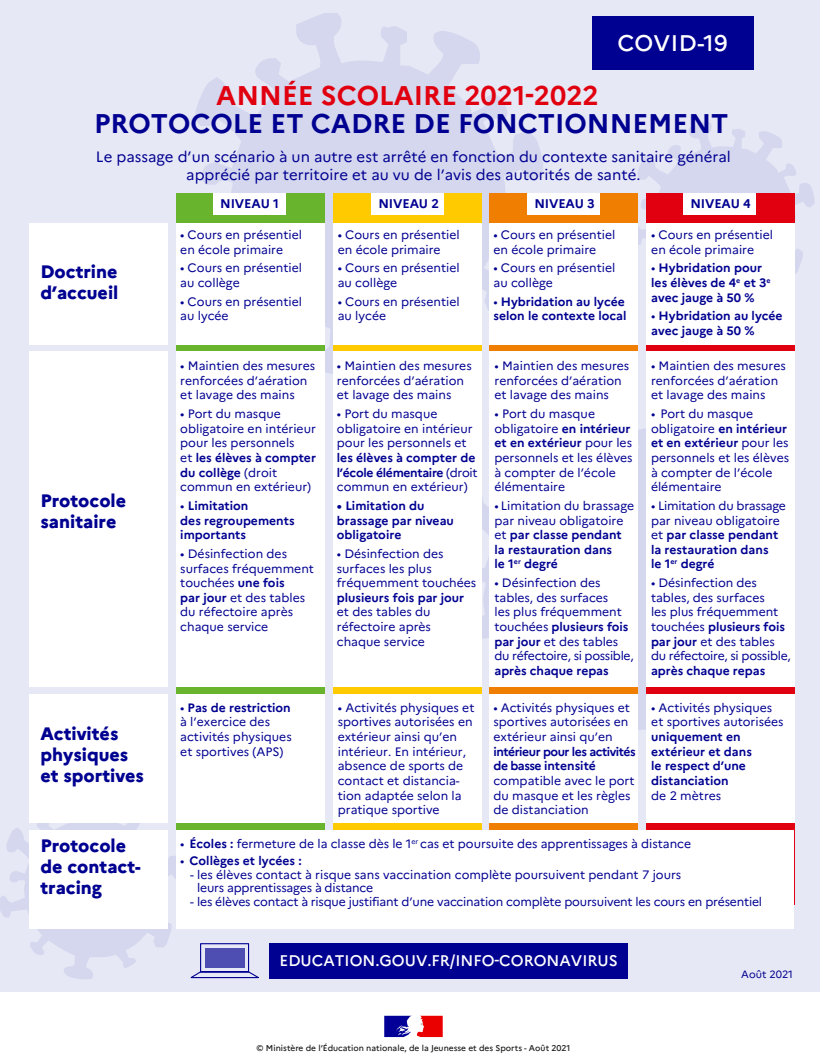
<style>
.page{position:relative;width:820px;height:1064px;background:#fff}
.page>*{position:absolute;margin:0;border:0;box-sizing:border-box;transform-origin:0 0}
.t1{font:700 27px "Marianne";color:#000091}
.t2{font:700 27px "Marianne";color:#e1000f}
.t3{font:500 22.65px "Marianne";letter-spacing:.02em;color:#fff}
.t4{font:800 18px/21px "Marianne";color:#000091}
.t5{font:500 15.45px "Marianne";color:#fff}
.t6{font:15px/18px "Marianne";color:#000091;text-align:center}
.t7{font:700 12.6px "Marianne";letter-spacing:-.01em;color:#000091}
.t8{font:12.15px/14.5px "Marianne";color:#000091}
.t9{font:700 12.15px/14.5px "Marianne";color:#000091}
.t10{font:700 12.15px/14.5px "Marianne";letter-spacing:-.04em;color:#000091}
.t11{font:10.5px "Marianne";color:#000091}
.t12{font:500 8.4px "Marianne";color:#1d1e1b}
.s1{font-weight:400}
.s2{font-weight:700}
</style>
<div class="page">
<svg style="left:384px;top:1015px;width:59px;height:22px"></svg>
<svg style="left:384px;top:1015px;width:58px;height:21px"></svg>
<div style="left:0;top:0;width:819px;height:991px;background:#e7e8f5"></div>
<div style="left:592px;top:16px;width:161px;height:53px;background:#000091"></div>
<svg style="left:195px;top:13px;width:348px;height:363px;fill:#d5d7ee"></svg>
<svg style="left:637px;top:122px;width:177px;height:185px"></svg>
<svg style="left:481px;top:415px;width:164px;height:359px"></svg>
<div style="left:177px;top:193px;width:148px;height:711px;background:#68b42d"></div>
<div style="left:333px;top:193px;width:148px;height:711px;background:#ffca00"></div>
<div style="left:489px;top:193px;width:148px;height:711px;background:#f07e00"></div>
<div style="left:645px;top:193px;width:149px;height:711px;background:#e1000f"></div>
<div style="left:29px;top:223px;width:139px;height:121px;background:#fff"></div>
<div style="left:177px;top:223px;width:148px;height:121px;background:#fff"></div>
<div style="left:333px;top:223px;width:148px;height:121px;background:#fff"></div>
<div style="left:489px;top:223px;width:148px;height:121px;background:#fff"></div>
<div style="left:645px;top:223px;width:149px;height:121px;background:#fff"></div>
<div style="left:29px;top:694px;width:139px;height:129px;background:#fff"></div>
<div style="left:177px;top:694px;width:148px;height:129px;background:#fff"></div>
<div style="left:333px;top:694px;width:148px;height:129px;background:#fff"></div>
<div style="left:489px;top:694px;width:148px;height:129px;background:#fff"></div>
<div style="left:645px;top:694px;width:149px;height:129px;background:#fff"></div>
<div style="left:177px;top:830px;width:617px;height:98px;background:#fff"></div>
<div style="left:29px;top:351px;width:139px;height:335px;background:#fff"></div>
<div style="left:177px;top:351px;width:148px;height:335px;background:#fff"></div>
<div style="left:333px;top:351px;width:148px;height:335px;background:#fff"></div>
<div style="left:489px;top:351px;width:148px;height:335px;background:#fff"></div>
<div style="left:645px;top:351px;width:149px;height:335px;background:#fff"></div>
<svg style="left:0;top:794px;width:262px;height:185px"></svg>
<div style="left:205px;top:947px;width:39px;height:20px;background:#4d4db2"></div>
<div style="left:269px;top:942px;width:359px;height:36px;background:#000091"></div>
<div style="left:213px;top:193px;width:72px;height:22px;background:#fff"></div>
<div style="left:371px;top:193px;width:73px;height:22px;background:#fff"></div>
<div style="left:527px;top:193px;width:72px;height:22px;background:#fff"></div>
<div style="left:683px;top:193px;width:72px;height:22px;background:#fff"></div>
<h2 class="t3" style="left:617px;top:29px;width:112px">COVID-19</h2>
<h1 class="t2" style="left:216px;top:79px;width:384px">ANNÉE SCOLAIRE 2021-2022</h1>
<h1 class="t1" style="left:94px;top:107px;width:635px">PROTOCOLE ET CADRE DE FONCTIONNEMENT</h1>
<p class="t6" style="left:96px;top:148px;width:636px">Le passage d’un scénario à un autre est arrêté en fonction du contexte sanitaire général apprécié par territoire et au vu de l’avis des autorités de santé.</p>
<h3 class="t4" style="left:40px;top:261px;width:79px">Doctrine d’accueil</h3>
<h3 class="t4" style="left:40px;top:490px;width:87px">Protocole sanitaire</h3>
<h3 class="t4" style="left:40px;top:723px;width:105px">Activités physiques et sportives</h3>
<h3 class="t4" style="left:40px;top:834px;width:102px">Protocole de contact&shy;tracing</h3>
<p class="t7" style="left:220px;top:196px;width:60px">NIVEAU 1</p>
<p class="t7" style="left:378px;top:196px;width:62px">NIVEAU 2</p>
<p class="t7" style="left:534px;top:196px;width:62px">NIVEAU 3</p>
<p class="t7" style="left:690px;top:196px;width:62px">NIVEAU 4</p>
<p class="t8" style="left:180px;top:227px;width:123px">• Cours en présentiel en école primaire</p>
<p class="t8" style="left:180px;top:261px;width:123px">• Cours en présentiel au collège</p>
<p class="t8" style="left:180px;top:294px;width:123px">• Cours en présentiel au lycée</p>
<p class="t8" style="left:651px;top:227px;width:123px">• Cours en présentiel en école primaire</p>
<p class="t9" style="left:651px;top:260px;width:121px"><span class="s1">•</span> Hybridation pour les élèves de 4<sup>e</sup> et 3<sup>e </sup>avec jauge à 50 %</p>
<p class="t9" style="left:651px;top:308px;width:133px"><span class="s1">•</span> Hybridation au lycée avec jauge à 50 %</p>
<p class="t8" style="left:493px;top:227px;width:123px">• Cours en présentiel en école primaire</p>
<p class="t8" style="left:493px;top:261px;width:123px">• Cours en présentiel au collège</p>
<p class="t9" style="left:493px;top:294px;width:134px"><span class="s1">•</span> Hybridation au lycée selon le contexte local</p>
<p class="t8" style="left:338px;top:227px;width:123px">• Cours en présentiel en école primaire</p>
<p class="t8" style="left:338px;top:261px;width:123px">• Cours en présentiel au collège</p>
<p class="t8" style="left:338px;top:294px;width:123px">• Cours en présentiel au lycée</p>
<p class="t8" style="left:180px;top:358px;width:136px">• Maintien des mesures renforcées d’aération et lavage des mains</p>
<p class="t8" style="left:180px;top:406px;width:137px">• Port du masque obligatoire en intérieur pour les personnels<br>et <span class="s2">les élèves à compter du collège</span> (droit commun en extérieur)</p>
<p class="t9" style="left:180px;top:498px;width:116px"><span class="s1">•</span> Limitation<br>des regroupements importants</p>
<p class="t8" style="left:180px;top:546px;width:135px">• Désinfection des surfaces fréquemment touchées <span class="s2">une fois<br>par jour</span> et des tables du réfectoire après chaque service</p>
<p class="t8" style="left:337px;top:358px;width:136px">• Maintien des mesures renforcées d’aération et lavage des mains</p>
<p class="t8" style="left:337px;top:406px;width:137px">• Port du masque obligatoire en intérieur pour les personnels et</p>
<p class="t9" style="left:337px;top:450px;width:142px">les élèves à compter de l’école élémentaire <span class="s1">(droit commun en extérieur)</span></p>
<p class="t9" style="left:337px;top:498px;width:118px">• Limitation du brassage par niveau obligatoire</p>
<p class="t8" style="left:337px;top:546px;width:141px">• Désinfection des surfaces les plus fréquemment touchées</p>
<p class="t9" style="left:337px;top:590px;width:129px">plusieurs fois par jour</p>
<p class="t8" style="left:337px;top:604px;width:96px;text-align:justify">et des tables du réfectoire après chaque service</p>
<p class="t8" style="left:494px;top:358px;width:136px">• Maintien des mesures renforcées d’aération et lavage des mains</p>
<p class="t8" style="left:494px;top:406px;width:140px">• Port du masque obligatoire <span class="s2">en intérieur et en extérieur</span> pour les personnels et les élèves à compter de l’école élémentaire</p>
<p class="t8" style="left:494px;top:498px;width:141px">• Limitation du brassage par niveau obligatoire et <span class="s2">par classe pendant la restauration dans<br>le 1</span><sup>er</sup> <span class="s2">degré</span></p>
<p class="t8" style="left:494px;top:575px;width:141px">• Désinfection des tables, des surfaces<br>les plus fréquemment touchées <span class="s2">plusieurs fois par jour</span> et des tables du réfectoire, si possible,</p>
<p class="t9" style="left:494px;top:663px;width:116px">après chaque repas</p>
<p class="t8" style="left:180px;top:700px;width:113px">• <span class="s2">Pas de restriction </span>à l’exercice des activités physiques et sportives (APS)</p>
<p class="t8" style="left:338px;top:700px;width:138px">• Activités physiques et sportives autorisées en extérieur ainsi qu’en intérieur. En intérieur, absence de sports de contact et distancia&shy;tion adaptée selon la pratique sportive</p>
<p class="t8" style="left:493px;top:700px;width:138px">• Activités physiques et sportives autorisées en extérieur ainsi qu’en</p>
<p class="t10" style="left:493px;top:743px;width:144px">intérieur pour les activités de basse intensité</p>
<p class="t8" style="left:493px;top:773px;width:143px">compatible avec le port du masque et les règles de distanciation</p>
<p class="t8" style="left:651px;top:358px;width:136px">• Maintien des mesures renforcées d’aération et lavage des mains</p>
<p class="t8" style="left:651px;top:406px;width:140px">• Port du masque obligatoire <span class="s2">en intérieur et en extérieur</span> pour les personnels et les élèves à compter de l’école élémentaire</p>
<p class="t8" style="left:651px;top:498px;width:136px">• Limitation du brassage par niveau obligatoire et <span class="s2">par classe pendant la restauration dans<br>le 1</span><sup>er</sup> <span class="s2">degré</span></p>
<p class="t8" style="left:651px;top:575px;width:141px">• Désinfection des tables, des surfaces<br>les plus fréquemment touchées <span class="s2">plusieurs fois par jour</span> et des tables du réfectoire, si possible,</p>
<p class="t9" style="left:651px;top:663px;width:116px">après chaque repas</p>
<p class="t8" style="left:651px;top:700px;width:134px">• Activités physiques et sportives autorisées</p>
<p class="t9" style="left:651px;top:729px;width:102px">uniquement en extérieur et dans le respect d’une distanciation</p>
<p class="t8" style="left:651px;top:787px;width:72px">de 2 mètres</p>
<p class="t8" style="left:180px;top:835px;width:512px">• <span class="s2">Écoles :</span> fermeture de la classe dès le 1<sup>er</sup> cas et poursuite des apprentissages à distance</p>
<p class="t9" style="left:180px;top:853px;width:123px"><span class="s1">•</span> Collèges et lycées :</p>
<p class="t8" style="left:197px;top:867px;width:485px;line-height:13.5px;text-indent:-7px">- les élèves contact à risque sans vaccination complète poursuivent pendant 7 jours leurs apprentissages à distance</p>
<p class="t8" style="left:190px;top:893px;width:573px">- les élèves contact à risque justifiant d’une vaccination complète poursuivent les cours en présentiel</p>
<p class="t5" style="left:279px;top:950px;width:339px">EDUCATION.GOUV.FR/INFO-CORONAVIRUS</p>
<p class="t12" style="left:256px;top:1042px;width:315px">© Ministère de l’Éducation nationale, de la Jeunesse et des Sports - Août 2021</p>
<p class="t11" style="left:741px;top:968px;width:53px">Août 2021</p>
</div>
